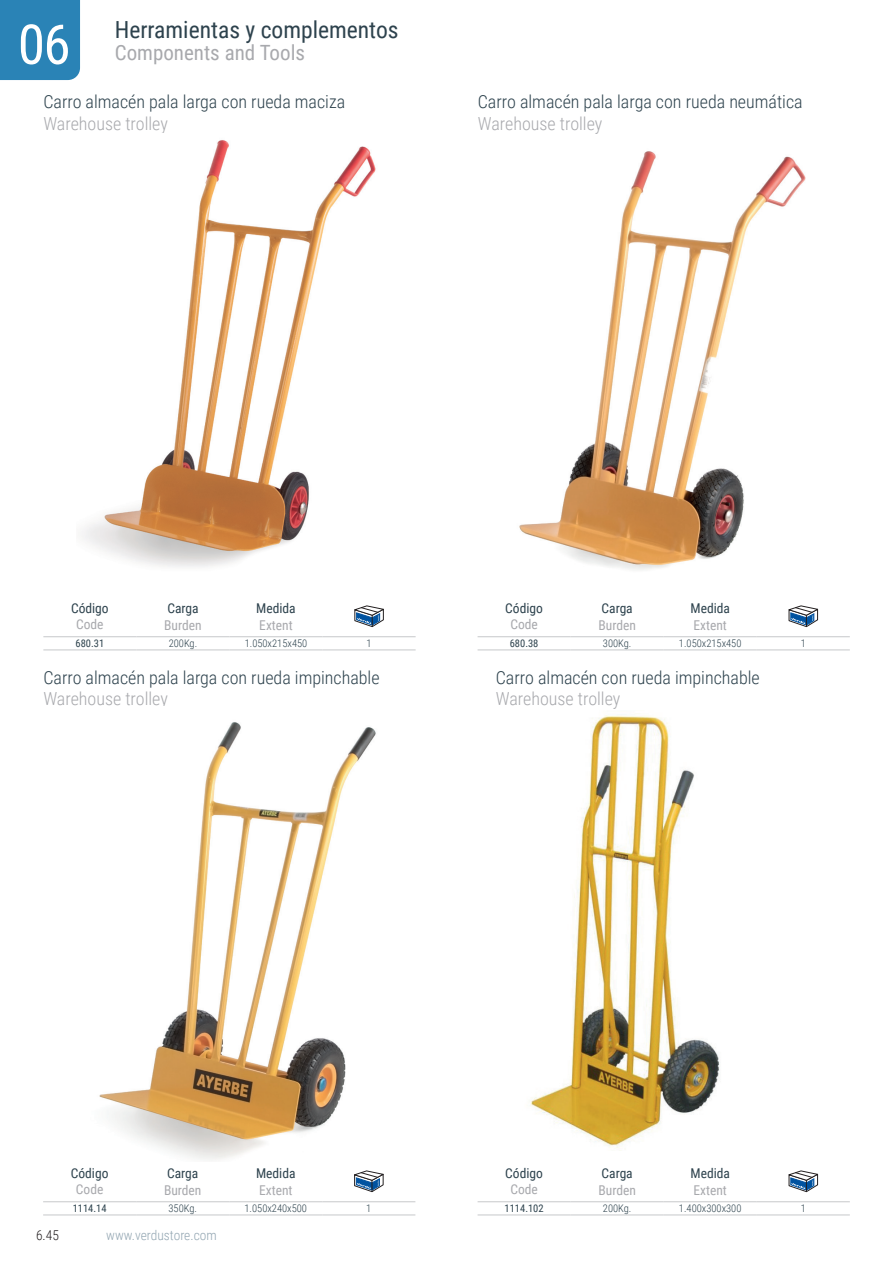
<style>
.page{position:relative;width:893px;height:1263px;background:#fff}
.page>*{position:absolute;margin:0;border:0;box-sizing:border-box;transform-origin:0 0}
.t1{font:55.2px "Roboto Condensed";color:#fff}
.t2{font:23.55px "Roboto Condensed";color:#2d424d}
.t3{font:21px "Roboto Condensed";color:#a8a9ad}
.t4{font:300 18px "Roboto Condensed";color:#2d424d}
.t5{font:300 18px "Roboto Condensed";color:#a8a9ad}
.t6{font:13.5px "Roboto Condensed";color:#2d424d}
.t7{font:13.5px "Roboto Condensed";color:#a8a9ad}
.t8{font:300 13.5px "Roboto Condensed";color:#93a6b2}
.t9{font:300 13.5px "Roboto Condensed";color:#231f20}
.t10{font:300 10.5px "Roboto Condensed";color:#2d424d}
.t11{font:10.5px "Roboto Condensed";color:#2d424d}
</style>
<div class="page">
<div style="left:0;top:0;width:80px;height:80px;background:#2a83b6"></div>
<img style="left:81px;top:140px;width:295px;height:427px">
<img style="left:519px;top:151px;width:287px;height:419px">
<img style="left:99px;top:722px;width:277px;height:438px">
<img style="left:530px;top:715px;width:190px;height:433px">
<hr style="left:43px;top:636px;width:93px;height:1px;background:#c7c8ca">
<hr style="left:136px;top:636px;width:93px;height:1px;background:#c7c8ca">
<hr style="left:229px;top:636px;width:94px;height:1px;background:#c7c8ca">
<hr style="left:323px;top:636px;width:93px;height:1px;background:#c7c8ca">
<hr style="left:43px;top:649px;width:93px;height:1px;background:#c7c8ca">
<hr style="left:136px;top:649px;width:93px;height:1px;background:#c7c8ca">
<hr style="left:229px;top:649px;width:94px;height:1px;background:#c7c8ca">
<hr style="left:323px;top:649px;width:93px;height:1px;background:#c7c8ca">
<svg style="left:355px;top:606px;width:29px;height:21px"></svg>
<hr style="left:43px;top:1201px;width:93px;height:1px;background:#c7c8ca">
<hr style="left:136px;top:1201px;width:93px;height:1px;background:#c7c8ca">
<hr style="left:229px;top:1201px;width:93px;height:1px;background:#c7c8ca">
<hr style="left:322px;top:1201px;width:93px;height:1px;background:#c7c8ca">
<hr style="left:43px;top:1214px;width:93px;height:1px;background:#c7c8ca">
<hr style="left:136px;top:1214px;width:93px;height:1px;background:#c7c8ca">
<hr style="left:229px;top:1214px;width:93px;height:1px;background:#c7c8ca">
<hr style="left:322px;top:1214px;width:93px;height:1px;background:#c7c8ca">
<svg style="left:354px;top:1171px;width:30px;height:21px"></svg>
<hr style="left:478px;top:1201px;width:93px;height:1px;background:#c7c8ca">
<hr style="left:571px;top:1201px;width:93px;height:1px;background:#c7c8ca">
<hr style="left:664px;top:1201px;width:93px;height:1px;background:#c7c8ca">
<hr style="left:757px;top:1201px;width:93px;height:1px;background:#c7c8ca">
<hr style="left:478px;top:1214px;width:93px;height:1px;background:#c7c8ca">
<hr style="left:571px;top:1214px;width:93px;height:1px;background:#c7c8ca">
<hr style="left:664px;top:1214px;width:93px;height:1px;background:#c7c8ca">
<hr style="left:757px;top:1214px;width:93px;height:1px;background:#c7c8ca">
<svg style="left:789px;top:1171px;width:29px;height:21px"></svg>
<hr style="left:478px;top:636px;width:93px;height:1px;background:#c7c8ca">
<hr style="left:571px;top:636px;width:93px;height:1px;background:#c7c8ca">
<hr style="left:664px;top:636px;width:93px;height:1px;background:#c7c8ca">
<hr style="left:757px;top:636px;width:93px;height:1px;background:#c7c8ca">
<hr style="left:478px;top:649px;width:93px;height:1px;background:#c7c8ca">
<hr style="left:571px;top:649px;width:93px;height:1px;background:#c7c8ca">
<hr style="left:664px;top:649px;width:93px;height:1px;background:#c7c8ca">
<hr style="left:757px;top:649px;width:93px;height:1px;background:#c7c8ca">
<svg style="left:789px;top:606px;width:29px;height:21px"></svg>
<h1 class="t1" style="left:18px;top:6px;width:54px">06</h1>
<h2 class="t2" style="left:115px;top:13px;width:285px">Herramientas y complementos</h2>
<p class="t3" style="left:115px;top:38px;width:192px">Components and Tools</p>
<p class="t4" style="left:43px;top:89px;width:303px">Carro almacén pala larga con rueda maciza</p>
<p class="t5" style="left:43px;top:110px;width:126px">Warehouse trolley</p>
<p class="t4" style="left:478px;top:89px;width:326px">Carro almacén pala larga con rueda neumática</p>
<p class="t5" style="left:478px;top:110px;width:126px">Warehouse trolley</p>
<p class="t6" style="left:71px;top:599px;width:39px">Código</p>
<p class="t7" style="left:76px;top:615px;width:29px">Code</p>
<p class="t6" style="left:167px;top:599px;width:33px">Carga</p>
<p class="t7" style="left:164px;top:615px;width:39px">Burden</p>
<p class="t6" style="left:256px;top:599px;width:41px">Medida</p>
<p class="t7" style="left:259px;top:615px;width:35px">Extent</p>
<p class="t6" style="left:505px;top:599px;width:39px">Código</p>
<p class="t7" style="left:510px;top:615px;width:29px">Code</p>
<p class="t6" style="left:602px;top:599px;width:33px">Carga</p>
<p class="t7" style="left:598px;top:615px;width:39px">Burden</p>
<p class="t6" style="left:690px;top:599px;width:41px">Medida</p>
<p class="t7" style="left:693px;top:615px;width:35px">Extent</p>
<p class="t11" style="left:76px;top:636px;width:30px">680.31</p>
<p class="t10" style="left:169px;top:636px;width:30px">200Kg.</p>
<p class="t10" style="left:245px;top:636px;width:64px">1.050x215x450</p>
<p class="t10" style="left:367px;top:636px;width:7px">1</p>
<p class="t11" style="left:510px;top:636px;width:30px">680.38</p>
<p class="t10" style="left:603px;top:636px;width:30px">300Kg.</p>
<p class="t10" style="left:679px;top:636px;width:64px">1.050x215x450</p>
<p class="t10" style="left:801px;top:636px;width:7px">1</p>
<p class="t4" style="left:43px;top:664px;width:338px">Carro almacén pala larga con rueda impinchable</p>
<p class="t5" style="left:43px;top:686px;width:126px">Warehouse trolley</p>
<p class="t4" style="left:496px;top:664px;width:265px">Carro almacén con rueda impinchable</p>
<p class="t5" style="left:496px;top:686px;width:126px">Warehouse trolley</p>
<p class="t6" style="left:71px;top:1164px;width:39px">Código</p>
<p class="t7" style="left:76px;top:1180px;width:29px">Code</p>
<p class="t6" style="left:167px;top:1164px;width:33px">Carga</p>
<p class="t7" style="left:164px;top:1180px;width:39px">Burden</p>
<p class="t6" style="left:256px;top:1164px;width:41px">Medida</p>
<p class="t7" style="left:259px;top:1180px;width:35px">Extent</p>
<p class="t6" style="left:505px;top:1164px;width:39px">Código</p>
<p class="t7" style="left:510px;top:1180px;width:29px">Code</p>
<p class="t6" style="left:602px;top:1164px;width:33px">Carga</p>
<p class="t7" style="left:598px;top:1180px;width:39px">Burden</p>
<p class="t6" style="left:690px;top:1164px;width:41px">Medida</p>
<p class="t7" style="left:693px;top:1180px;width:35px">Extent</p>
<p class="t11" style="left:73px;top:1201px;width:35px">1114.14</p>
<p class="t10" style="left:168px;top:1201px;width:30px">350Kg.</p>
<p class="t10" style="left:244px;top:1201px;width:64px">1.050x240x500</p>
<p class="t10" style="left:366px;top:1201px;width:7px">1</p>
<p class="t11" style="left:505px;top:1201px;width:41px">1114.102</p>
<p class="t10" style="left:603px;top:1201px;width:30px">200Kg.</p>
<p class="t10" style="left:679px;top:1201px;width:64px">1.400x300x300</p>
<p class="t10" style="left:801px;top:1201px;width:7px">1</p>
<p class="t9" style="left:36px;top:1225px;width:24px">6.45</p>
<p class="t8" style="left:106px;top:1225px;width:112px">www.verdustore.com</p>
</div>
